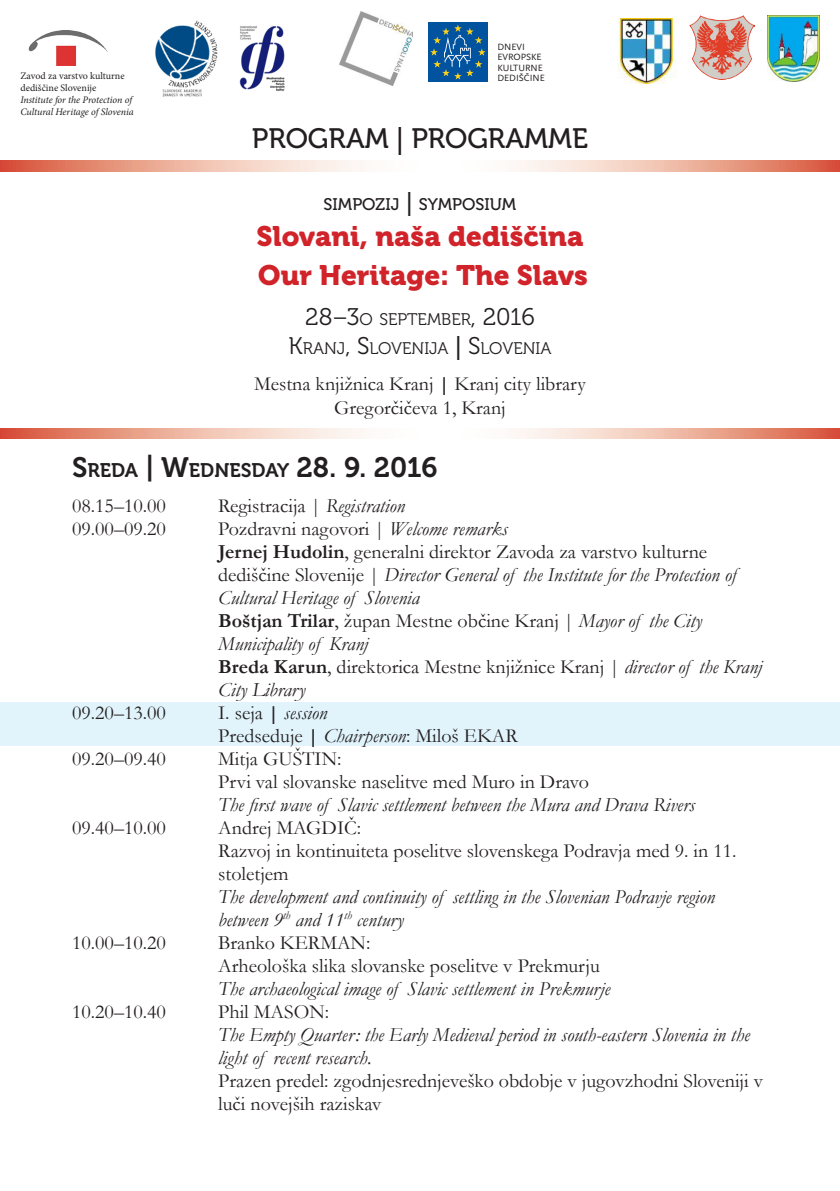
<style>
.page{position:relative;width:840px;height:1191px;background:#fff}
.page>*{position:absolute;margin:0;border:0;box-sizing:border-box;transform-origin:0 0}
.t1{font:28px "Museo 900";color:#d1232a}
.t2{font:28px "Museo 700";letter-spacing:-.01em;color:#231f20}
.t3{font:28px "Museo 500";color:#231f20}
.t4{font:20px/23px "Garamond";color:#231f20}
.t5{font:italic 20px/23px "Garamond";color:#231f20}
.t6{font:16.8px "Museo 300";color:#231f20}
.t7{font:16.8px "Museo 500";color:#231f20}
.t8{font:italic 10px/12px "Minion Pro";letter-spacing:-.01em;color:#231f20}
.t9{font:10px/12px "Minion Pro";color:#231f20}
.t10{font:9.6px/10.2px "Scala Sans";color:#231f20}
.s1{font-family:"Minion Pro";font-weight:700}
.s2{font-family:"Minion Pro";font-weight:700;font-size:24px}
.s3{font-size:24px}
.s4{font-weight:700}
.s5{font-size:19.6px}
.s6{font-style:italic}
.s7{font-weight:700;font-style:normal}
.s8{font-style:normal}
</style>
<div class="page">
<div style="left:0;top:702px;width:839px;height:44px;background:#e1f4fc"></div>
<img style="left:340px;top:11px;width:72px;height:75px">
<img style="left:618px;top:19px;width:59px;height:65px">
<img style="left:689px;top:15px;width:65px;height:65px">
<img style="left:239px;top:25px;width:46px;height:66px">
<img style="left:155px;top:20px;width:63px;height:77px">
<img style="left:767px;top:15px;width:51px;height:67px">
<img style="left:28px;top:30px;width:80px;height:35px">
<div style="left:427px;top:22px;width:60px;height:59px;background:#0153a0"></div>
<svg style="left:430px;top:25px;width:55px;height:55px"></svg>
<svg style="left:0;top:161px;width:839px;height:10px"></svg>
<svg style="left:0;top:428px;width:839px;height:11px"></svg>
<p class="t9" style="left:20px;top:70px;width:106px">Zavod za varstvo kulturne dediščine Slovenije</p>
<p class="t8" style="left:20px;top:94px;width:115px">Institute for the Protection of<br>Cultural Heritage of Slovenia</p>
<p class="t10" style="left:497px;top:42px;width:49px">DNEVI<br>EVROPSKE<br>KULTURNE<br>DEDIŠČINE</p>
<p class="t3" style="left:252px;top:123px;width:337px">PROGRAM <span class="s1">|</span> PROGRAMME</p>
<p class="t7" style="left:323px;top:195px;width:28px">SIMPO</p>
<p class="t7" style="left:375px;top:195px;width:76px">ZIJ <span class="s2">|</span> SYMPO</p>
<p class="t7" style="left:475px;top:195px;width:42px">SIUM</p>
<p class="t1" style="left:256px;top:220px;width:328px">Slovani, naša dediščina</p>
<p class="t1" style="left:258px;top:259px;width:331px">Our Heritage: The Slavs</p>
<p class="t6" style="left:305px;top:310px;width:231px"><span class="s3">28–3</span>O SEPTEMBER<span class="s3">, 2016</span></p>
<p class="t6" style="left:288px;top:339px;width:264px"><span class="s3">K</span>RANJ<span class="s3">, S</span>LOVENIJA <span class="s2">|</span> <span class="s3">S</span>LOVENIA</p>
<p class="t4" style="left:254px;top:372px;width:333px">Mestna knjižnica Kranj <span class="s4">|</span> Kranj city library</p>
<p class="t4" style="left:334px;top:396px;width:173px">Gregorčičeva 1, Kranj</p>
<p class="t2" style="left:72px;top:451px;width:366px">S<span class="s5">REDA</span> | W<span class="s5">EDNESDAY</span> 28. 9. 2016</p>
<p class="t4" style="left:72px;top:493px;width:95px">08.15–10.00</p>
<p class="t4" style="left:218px;top:493px;width:188px">Registracija | <span class="s6">Registration</span></p>
<p class="t4" style="left:72px;top:516px;width:95px">09.00–09.20</p>
<p class="t4" style="left:218px;top:516px;width:291px">Pozdravni nagovori | <span class="s6">Welcome remarks</span></p>
<p class="t5" style="left:218px;top:539px;width:519px"><span class="s7">Jernej Hudolin</span><span class="s8">, generalni direktor Zavoda za varstvo kulturne dediščine Slovenije |</span> Director General of the Institute for the Protection of<br>Cultural Heritage of Slovenia</p>
<p class="t5" style="left:218px;top:608px;width:485px"><span class="s7">Boštjan Trilar</span><span class="s8">, župan Mestne občine Kranj |</span> Mayor of the City<br>Municipality of Kranj</p>
<p class="t4" style="left:218px;top:654px;width:545px"><span class="s4">Breda Karun</span>, direktorica Mestne knjižnice Kranj | <span class="s6">director of the Kranj<br>City Library</span></p>
<p class="t4" style="left:72px;top:700px;width:95px">09.20–13.00</p>
<p class="t5" style="left:218px;top:700px;width:111px"><span class="s8">I. seja</span> <span class="s7">|</span> session</p>
<p class="t4" style="left:218px;top:723px;width:301px">Predseduje <span class="s4">|</span> <span class="s6">Chairperson</span>: Miloš EKAR</p>
<p class="t4" style="left:72px;top:746px;width:95px">09.20–09.40</p>
<p class="t4" style="left:218px;top:746px;width:125px">Mitja GUŠTIN:</p>
<p class="t4" style="left:218px;top:769px;width:372px">Prvi val slovanske naselitve med Muro in Dravo</p>
<p class="t5" style="left:218px;top:792px;width:478px">The first wave of Slavic settlement between the Mura and Drava Rivers</p>
<p class="t4" style="left:72px;top:815px;width:95px">09.40–10.00</p>
<p class="t4" style="left:218px;top:815px;width:144px">Andrej MAGDIČ:</p>
<p class="t4" style="left:218px;top:838px;width:519px">Razvoj in kontinuiteta poselitve slovenskega Podravja med 9. in 11. stoletjem</p>
<p class="t5" style="left:218px;top:884px;width:498px">The development and continuity of settling in the Slovenian Podravje region between 9<sup>th</sup> and 11<sup>th</sup> century</p>
<p class="t4" style="left:72px;top:930px;width:95px">10.00–10.20</p>
<p class="t4" style="left:218px;top:930px;width:154px">Branko KERMAN:</p>
<p class="t4" style="left:218px;top:953px;width:383px">Arheološka slika slovanske poselitve v Prekmurju</p>
<p class="t5" style="left:218px;top:976px;width:393px">The archaeological image of Slavic settlement in Prekmurje</p>
<p class="t4" style="left:72px;top:999px;width:95px">10.20–10.40</p>
<p class="t4" style="left:218px;top:999px;width:112px">Phil MASON:</p>
<p class="t5" style="left:218px;top:1022px;width:533px">The Empty Quarter: the Early Medieval period in south-eastern Slovenia in the light of recent research.</p>
<p class="t4" style="left:218px;top:1068px;width:546px">Prazen predel: zgodnjesrednjeveško obdobje v jugovzhodni Sloveniji v luči novejših raziskav</p>
</div>
